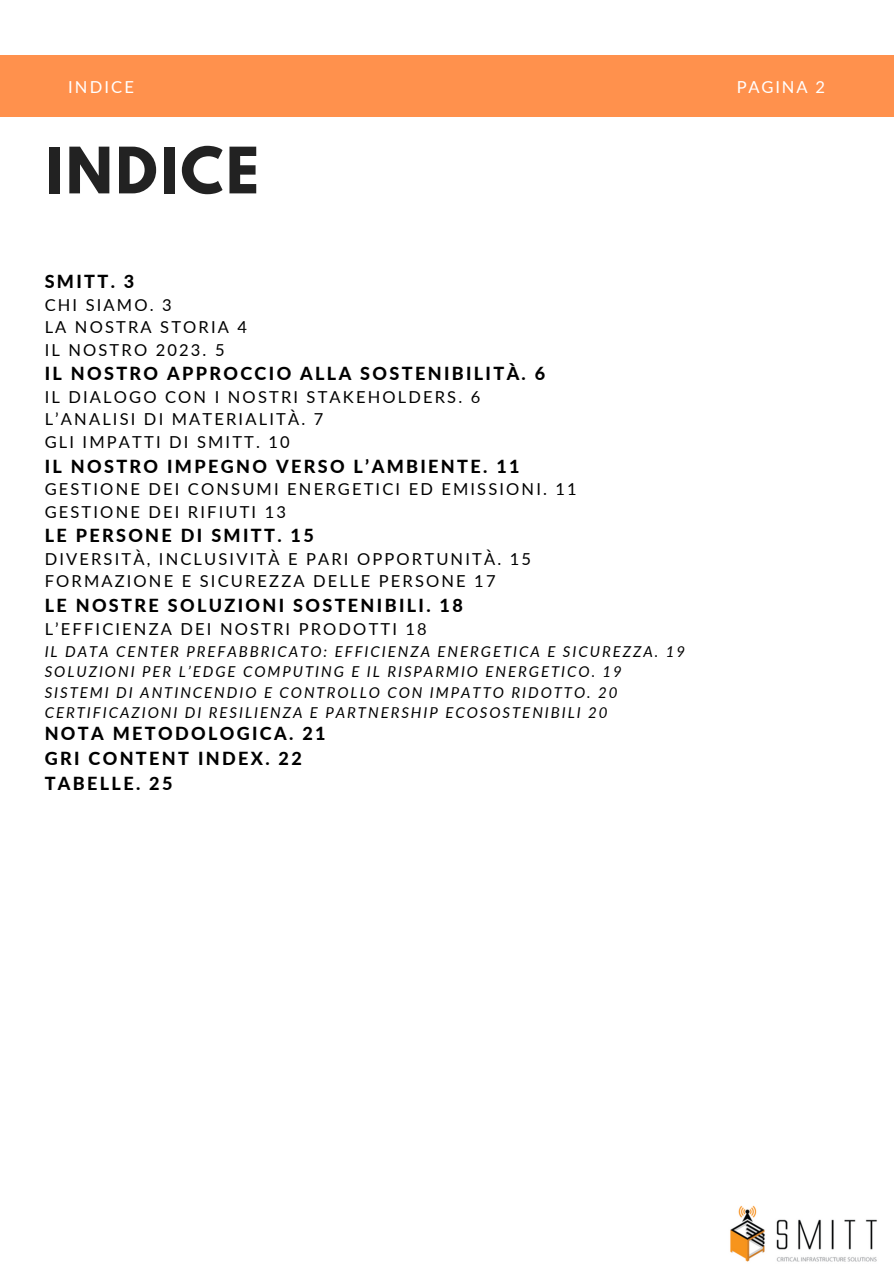
<style>
.page{position:relative;width:894px;height:1264px;background:#fff}
.page>*{position:absolute;margin:0;border:0;box-sizing:border-box;transform-origin:0 0}
.t1{font:700 56.7px "League Spartan";letter-spacing:.05em;color:#222}
.t2{font:800 18px "Lato";letter-spacing:.13em;color:#000}
.t3{font:16.5px "Lato";letter-spacing:.13em;color:#000}
.t4{font:16.5px "Lato";letter-spacing:.12em;color:#fff}
.t5{font:italic 15px "Lato";letter-spacing:.13em;color:#000}
</style>
<div class="page">
<div style="left:0;top:55px;width:893px;height:61px;background:#ff914d"></div>
<img style="left:730px;top:1205px;width:147px;height:57px">
<p class="t4" style="left:68px;top:77px;width:67px">INDICE</p>
<p class="t4" style="left:736px;top:76px;width:90px">PAGINA 2</p>
<p class="t1" style="left:46px;top:142px;width:215px">INDICE</p>
<h1 class="t2" style="left:45px;top:270px;width:91px">SMITT. 3</h1>
<p class="t3" style="left:45px;top:294px;width:128px">CHI SIAMO. 3</p>
<p class="t3" style="left:45px;top:317px;width:204px">LA NOSTRA STORIA 4</p>
<p class="t3" style="left:45px;top:339px;width:181px">IL NOSTRO 2023. 5</p>
<p class="t2" style="left:45px;top:362px;width:502px">IL NOSTRO APPROCCIO ALLA SOSTENIBILITÀ. 6</p>
<p class="t3" style="left:45px;top:386px;width:437px">IL DIALOGO CON I NOSTRI STAKEHOLDERS. 6</p>
<p class="t3" style="left:45px;top:409px;width:280px">L’ANALISI DI MATERIALITÀ. 7</p>
<p class="t3" style="left:45px;top:431px;width:246px">GLI IMPATTI DI SMITT. 10</p>
<p class="t2" style="left:45px;top:455px;width:476px">IL NOSTRO IMPEGNO VERSO L’AMBIENTE. 11</p>
<p class="t3" style="left:45px;top:479px;width:533px">GESTIONE DEI CONSUMI ENERGETICI ED EMISSIONI. 11</p>
<p class="t3" style="left:45px;top:501px;width:243px">GESTIONE DEI RIFIUTI 13</p>
<p class="t2" style="left:45px;top:524px;width:270px">LE PERSONE DI SMITT. 15</p>
<p class="t3" style="left:45px;top:548px;width:487px">DIVERSITÀ, INCLUSIVITÀ E PARI OPPORTUNITÀ. 15</p>
<p class="t3" style="left:45px;top:571px;width:452px">FORMAZIONE E SICUREZZA DELLE PERSONE 17</p>
<p class="t2" style="left:45px;top:594px;width:419px">LE NOSTRE SOLUZIONI SOSTENIBILI. 18</p>
<p class="t3" style="left:45px;top:618px;width:383px">L’EFFICIENZA DEI NOSTRI PRODOTTI 18</p>
<p class="t5" style="left:45px;top:642px;width:641px">IL DATA CENTER PREFABBRICATO: EFFICIENZA ENERGETICA E SICUREZZA. 19</p>
<p class="t5" style="left:45px;top:662px;width:578px">SOLUZIONI PER L’EDGE COMPUTING E IL RISPARMIO ENERGETICO. 19</p>
<p class="t5" style="left:45px;top:683px;width:574px">SISTEMI DI ANTINCENDIO E CONTROLLO CON IMPATTO RIDOTTO. 20</p>
<p class="t5" style="left:45px;top:703px;width:564px">CERTIFICAZIONI DI RESILIENZA E PARTNERSHIP ECOSOSTENIBILI 20</p>
<p class="t2" style="left:45px;top:722px;width:282px">NOTA METODOLOGICA. 21</p>
<p class="t2" style="left:45px;top:747px;width:258px">GRI CONTENT INDEX. 22</p>
<p class="t2" style="left:45px;top:772px;width:129px">TABELLE. 25</p>
</div>
